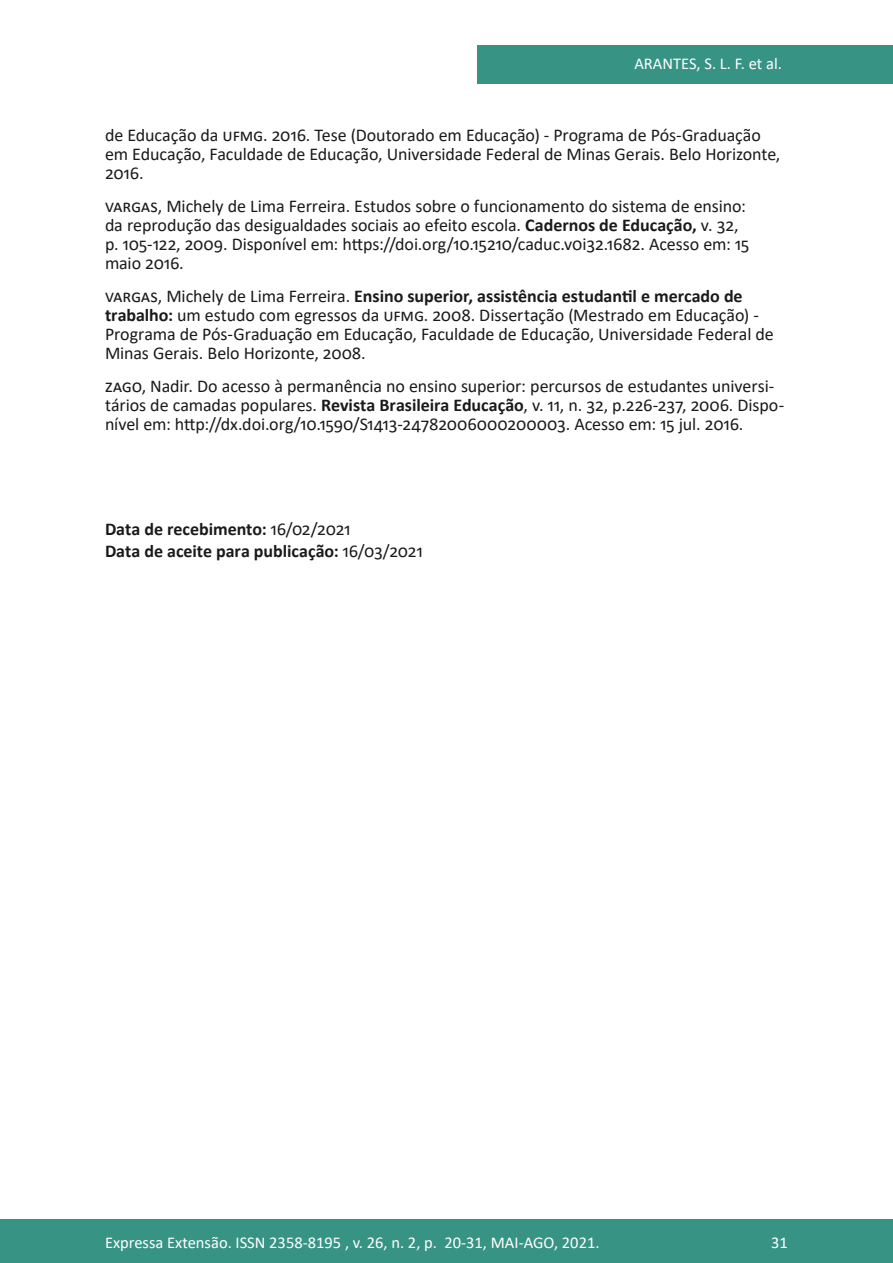
<style>
.page{position:relative;width:893px;height:1263px;background:#fff}
.page>*{position:absolute;margin:0;border:0;box-sizing:border-box;transform-origin:0 0}
.Principal_-_Referênc{font:18px/18.8px "Calibri";letter-spacing:-.005em;color:#1a1a1a}
.Principal_-_Data_Fim{font:700 18px "Calibri";color:#1a1a1a}
.t1{font:16.5px "Calibri";color:#fff}
.s1{font-weight:700}
.s2{font-weight:400}
</style>
<div class="page">
<div style="left:477px;top:45px;width:416px;height:39px;background:#379384"></div>
<div style="left:0;top:1219px;width:893px;height:44px;background:#379384"></div>
<p class="t1" style="left:634px;top:52px;width:149px">ARANTES, S. L. F. et al.</p>
<p class="Principal_-_Referênc" style="left:105px;top:125px;width:677px">de Educação da UFMG. 2016. Tese (Doutorado em Educação) - Programa de Pós-Graduação em Educação, Faculdade de Educação, Universidade Federal de Minas Gerais. Belo Horizonte,<br>2016.</p>
<p class="Principal_-_Referênc" style="left:105px;top:196px;width:646px">VARGAS, Michely de Lima Ferreira. Estudos sobre o funcionamento do sistema de ensino: da reprodução das desigualdades sociais ao efeito escola. <span class="s1">Cadernos de Educação,</span> v. 32, p. 105-122, 2009. Disponível em: https://doi.org/10.15210/caduc.v0i32.1682. Acesso em: 15 maio 2016.</p>
<p class="Principal_-_Referênc" style="left:105px;top:286px;width:670px">VARGAS, Michely de Lima Ferreira. <span class="s1">Ensino superior, assistência estudantil e mercado de trabalho:</span> um estudo com egressos da UFMG. 2008. Dissertação (Mestrado em Educação) - Programa de Pós-Graduação em Educação, Faculdade de Educação, Universidade Federal de Minas Gerais. Belo Horizonte, 2008.</p>
<p class="Principal_-_Referênc" style="left:105px;top:376px;width:681px">ZAGO, Nadir. Do acesso à permanência no ensino superior: percursos de estudantes universi&shy;tários de camadas populares. <span class="s1">Revista Brasileira Educação</span>, v. 11, n. 32, p.226-237, 2006. Dispo&shy;nível em: http://dx.doi.org/10.1590/S1413-24782006000200003. Acesso em: 15 jul. 2016.</p>
<p class="Principal_-_Data_Fim" style="left:105px;top:516px;width:247px">Data de recebimento: <span class="s2">16/02/2021</span></p>
<p class="Principal_-_Data_Fim" style="left:105px;top:539px;width:319px">Data de aceite para publicação: <span class="s2">16/03/2021</span></p>
<p class="t1" style="left:105px;top:1230px;width:496px">Expressa Extensão. ISSN 2358-8195 , v. 26, n. 2, p. 20-31, MAI-AGO, 2021.</p>
<p class="t1" style="left:771px;top:1230px;width:18px">31</p>
</div>
